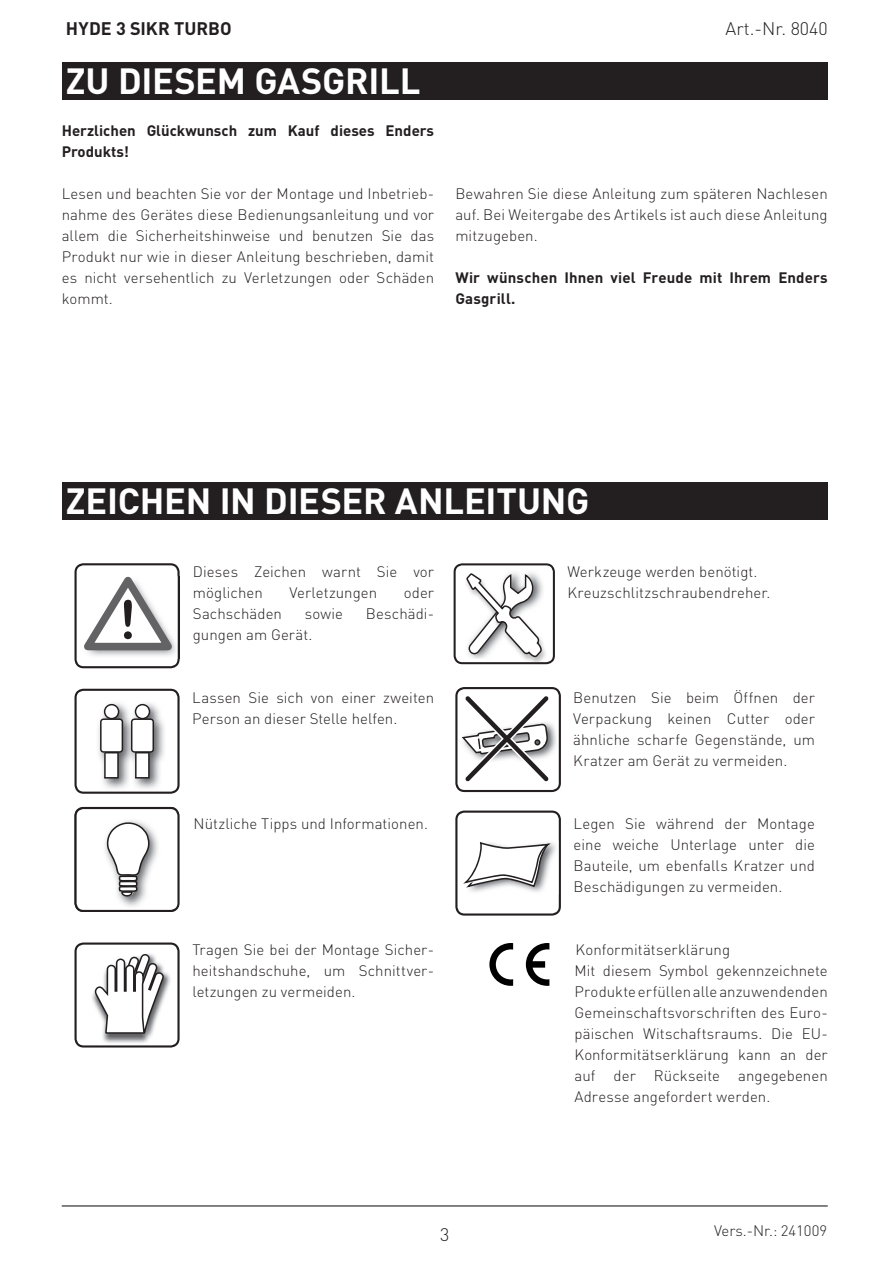
<style>
.page{position:relative;width:892px;height:1263px;background:#fff}
.page>*{position:absolute;margin:0;border:0;box-sizing:border-box;transform-origin:0 0}
.t1{font:53.4px "Arial Rounded MT Bold";color:#231f20}
.t2{font:700 36px "DIN Pro";letter-spacing:-.005em;color:#fff}
.t3{font:700 18px "DIN Pro";color:#231f20}
.t4{font:300 18px "DIN Pro";color:#231f20}
.t5{font:300 15px/21px "DIN Pro";letter-spacing:.005em;color:#231f20;text-align:justify}
.t6{font:700 15px/21px "DIN Pro";color:#231f20}
.s1{font-family:"DIN Offc";font-weight:900;font-size:44.25px}
</style>
<div class="page">
<hr style="left:62px;top:1205px;width:765px;height:1px;background:#231f20">
<div style="left:62px;top:62px;width:765px;height:38px;background:#231f20"></div>
<div style="left:62px;top:482px;width:765px;height:37px;background:#231f20"></div>
<img style="left:179px;top:576px;width:1px;height:83px">
<svg style="left:74px;top:563px;width:105px;height:105px"></svg>
<svg style="left:74px;top:689px;width:105px;height:104px"></svg>
<svg style="left:74px;top:807px;width:105px;height:105px"></svg>
<svg style="left:74px;top:942px;width:105px;height:105px"></svg>
<svg style="left:455px;top:687px;width:105px;height:105px"></svg>
<svg style="left:455px;top:810px;width:105px;height:106px"></svg>
<svg style="left:525px;top:943px;width:24px;height:43px"></svg>
<svg style="left:489px;top:943px;width:24px;height:43px"></svg>
<svg style="left:453px;top:563px;width:101px;height:101px"></svg>
<p class="t3" style="left:66px;top:16px;width:167px">HYDE 3 SIKR TURBO</p>
<p class="t4" style="left:725px;top:15px;width:104px">Art.-Nr. 8040</p>
<h2 class="t2" style="left:66px;top:56px;width:356px">ZU DIESEM GASGRILL</h2>
<p class="t6" style="left:62px;top:119px;width:374px">Herzlichen Glückwunsch zum Kauf dieses Enders<br>Produkts!</p>
<p class="t5" style="left:62px;top:182px;width:374px">Lesen und beachten Sie vor der Montage und Inbetrieb&shy;nahme des Gerätes diese Bedienungsanleitung und vor allem die Sicherheitshinweise und benutzen Sie das Produkt nur wie in dieser Anleitung beschrieben, damit es nicht versehentlich zu Verletzungen oder Schäden kommt.</p>
<p class="t5" style="left:455px;top:182px;width:374px">Bewahren Sie diese Anleitung zum späteren Nachlesen auf. Bei Weitergabe des Artikels ist auch diese Anleitung mitzugeben.</p>
<p class="t6" style="left:455px;top:266px;width:374px">Wir wünschen Ihnen viel Freude mit Ihrem Enders<br>Gasgrill.</p>
<h2 class="t2" style="left:66px;top:476px;width:524px">ZEICHEN IN DIESER ANLEITUNG</h2>
<h1 class="t1" style="left:119px;top:588px;width:19px">!<span class="s1">!</span></h1>
<p class="t5" style="left:193px;top:560px;width:243px">Dieses Zeichen warnt Sie vor möglichen</p>
<p class="t5" style="left:289px;top:581px;width:89px">Verletzungen</p>
<p class="t5" style="left:403px;top:581px;width:32px">oder</p>
<p class="t5" style="left:193px;top:602px;width:91px">Sachschäden</p>
<p class="t5" style="left:305px;top:602px;width:40px">sowie</p>
<p class="t5" style="left:366px;top:602px;width:70px">Beschädi-</p>
<p class="t5" style="left:193px;top:623px;width:121px">gungen am Gerät.</p>
<p class="t5" style="left:192px;top:686px;width:243px">Lassen Sie sich von einer zweiten<br>Person an dieser Stelle helfen.</p>
<p class="t5" style="left:193px;top:812px;width:236px">Nützliche Tipps und Informationen.</p>
<p class="t5" style="left:192px;top:938px;width:243px">Tragen Sie bei der Montage Sicher&shy;heitshandschuhe, um Schnittver&shy;letzungen zu vermeiden.</p>
<p class="t4" style="left:440px;top:1221px;width:11px">3</p>
<p class="t5" style="left:567px;top:560px;width:204px">Werkzeuge werden benötigt.<br>Kreuzschlitzschraubendreher.</p>
<p class="t5" style="left:573px;top:686px;width:243px">Benutzen Sie beim Öffnen der Verpackung keinen Cutter oder ähnliche scharfe Gegenstände, um Kratzer am Gerät zu vermeiden.</p>
<p class="t5" style="left:573px;top:812px;width:243px">Legen Sie während der Montage eine weiche Unterlage unter die Bauteile, um ebenfalls Kratzer und Beschädigungen zu vermeiden.</p>
<p class="t5" style="left:574px;top:938px;width:255px;text-align:left">Konformitätserklärung<br>Mit diesem Symbol gekennzeichnete Produkte erfüllen alle anzuwendenden Gemeinschaftsvorschriften des Euro&shy;päischen Witschaftsraums. Die EU-Konformitätserklärung kann an der auf der Rückseite angegebenen Adresse angefordert werden.</p>
<p class="t5" style="left:714px;top:1219px;width:114px">Vers.-Nr.: 241009</p>
</div>
